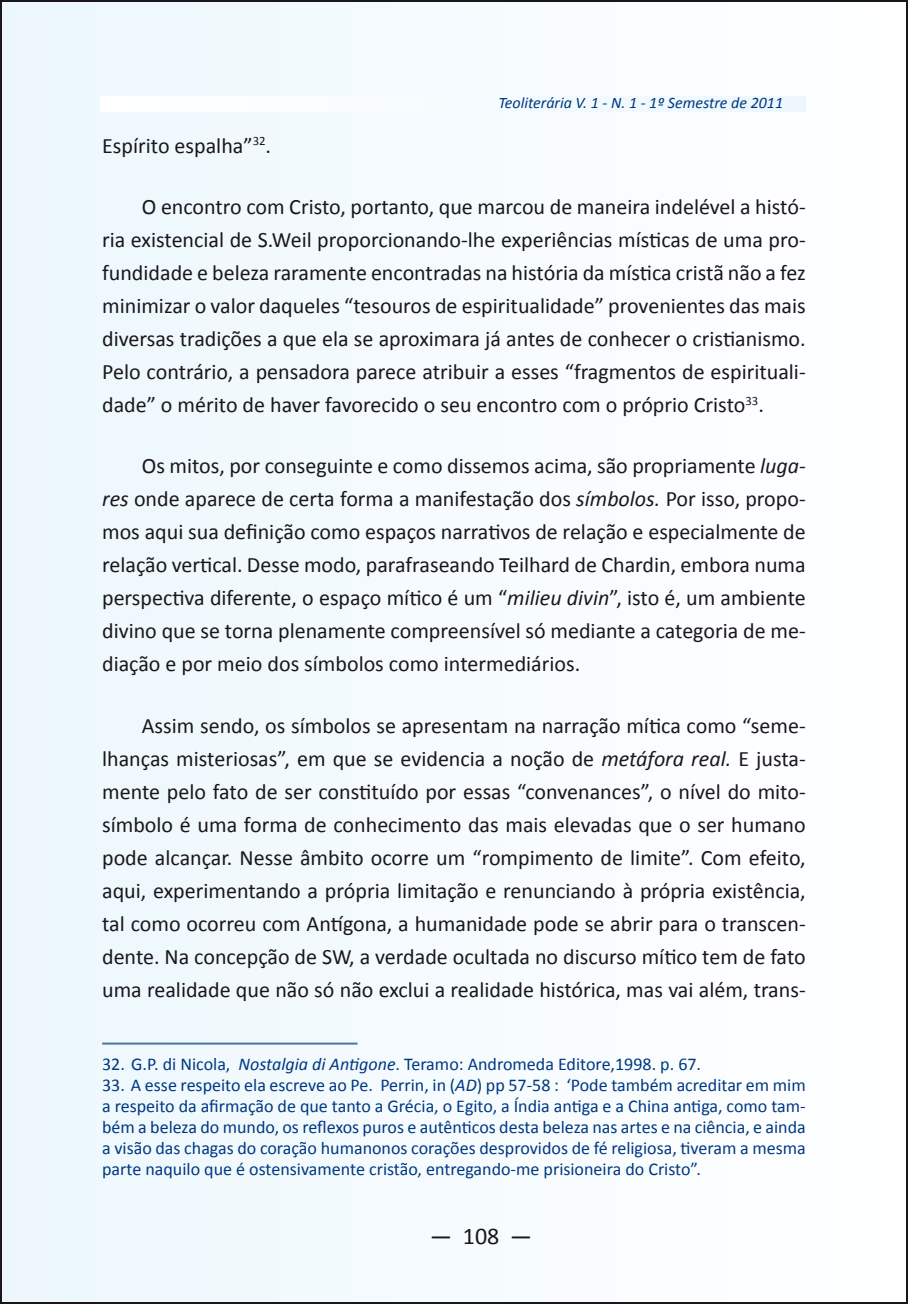
<style>
.page{position:relative;width:908px;height:1304px;background:#fff}
.page>*{position:absolute;margin:0;border:0;box-sizing:border-box;transform-origin:0 0}
.t1{font:24px "Calibri";color:#1a171c}
.t2{font:22px/33px "Calibri";color:#1a171c;text-align:justify}
.t3{font:18px/21px "Calibri";color:#003882;text-align:justify}
.t4{font:italic 16px "Calibri";color:#003882}
.s1{font-style:italic}
</style>
<div class="page">
<div style="left:1px;top:1px;width:905px;height:1302px;background:#f5fbfe"></div>
<hr style="left:102px;top:1043px;width:255px;height:2px;background:#4d74a8">
<p class="t2" style="left:102px;top:128px;width:170px">Espírito espalha”<sup>32</sup>.</p>
<p class="t4" style="left:498px;top:93px;width:286px">Teoliterária V. 1 - N. 1 - 1º Semestre de 2011</p>
<p class="t2" style="left:102px;top:189px;width:704px;text-indent:40px">O encontro com Cristo, portanto, que marcou de maneira indelével a histó&shy;ria existencial de S.Weil proporcionando-lhe experiências místicas de uma pro&shy;fundidade e beleza raramente encontradas na história da mística cristã não a fez minimizar o valor daqueles “tesouros de espiritualidade” provenientes das mais diversas tradições a que ela se aproximara já antes de conhecer o cristianismo.<br>Pelo contrário, a pensadora parece atribuir a esses “fragmentos de espirituali&shy;dade” o mérito de haver favorecido o seu encontro com o próprio Cristo<sup>33</sup>.</p>
<p class="t2" style="left:102px;top:448px;width:705px;text-indent:40px">Os mitos, por conseguinte e como dissemos acima, são propriamente <span class="s1">luga&shy;res</span> onde aparece de certa forma a manifestação dos <span class="s1">símbolos.</span> Por isso, propo&shy;mos aqui sua definição como espaços narrativos de relação e especialmente de relação vertical. Desse modo, parafraseando Teilhard de Chardin, embora numa perspectiva diferente, o espaço mítico é um “<span class="s1">milieu divin</span>”, isto é, um ambiente divino que se torna plenamente compreensível só mediante a categoria de me&shy;diação e por meio dos símbolos como intermediários.</p>
<p class="t2" style="left:102px;top:708px;width:705px;text-indent:40px">Assim sendo, os símbolos se apresentam na narração mítica como “seme&shy;lhanças misteriosas”, em que se evidencia a noção de <span class="s1">metáfora real.</span> E justa&shy;mente pelo fato de ser constituído por essas “convenances”, o nível do mito&shy;símbolo é uma forma de conhecimento das mais elevadas que o ser humano pode alcançar. Nesse âmbito ocorre um “rompimento de limite”. Com efeito, aqui, experimentando a própria limitação e renunciando à própria existência, tal como ocorreu com Antígona, a humanidade pode se abrir para o transcen&shy;dente. Na concepção de SW, a verdade ocultada no discurso mítico tem de fato uma realidade que não só não exclui a realidade histórica, mas vai além, trans-</p>
<p class="t3" style="left:102px;top:1053px;width:600px">32. G.P. di Nicola, <span class="s1">Nostalgia di Antigone</span>. Teramo: Andromeda Editore,1998. p. 67.</p>
<p class="t3" style="left:102px;top:1074px;width:704px">33. A esse respeito ela escreve ao Pe. Perrin, in (<span class="s1">AD</span>) pp 57-58 : ‘Pode também acreditar em mim a respeito da afirmação de que tanto a Grécia, o Egito, a Índia antiga e a China antiga, como tam&shy;bém a beleza do mundo, os reflexos puros e autênticos desta beleza nas artes e na ciência, e ainda a visão das chagas do coração humanonos corações desprovidos de fé religiosa, tiveram a mesma parte naquilo que é ostensivamente cristão, entregando-me prisioneira do Cristo”.</p>
<p class="t1" style="left:430px;top:1221px;width:103px">— 108 —</p>
</div>
